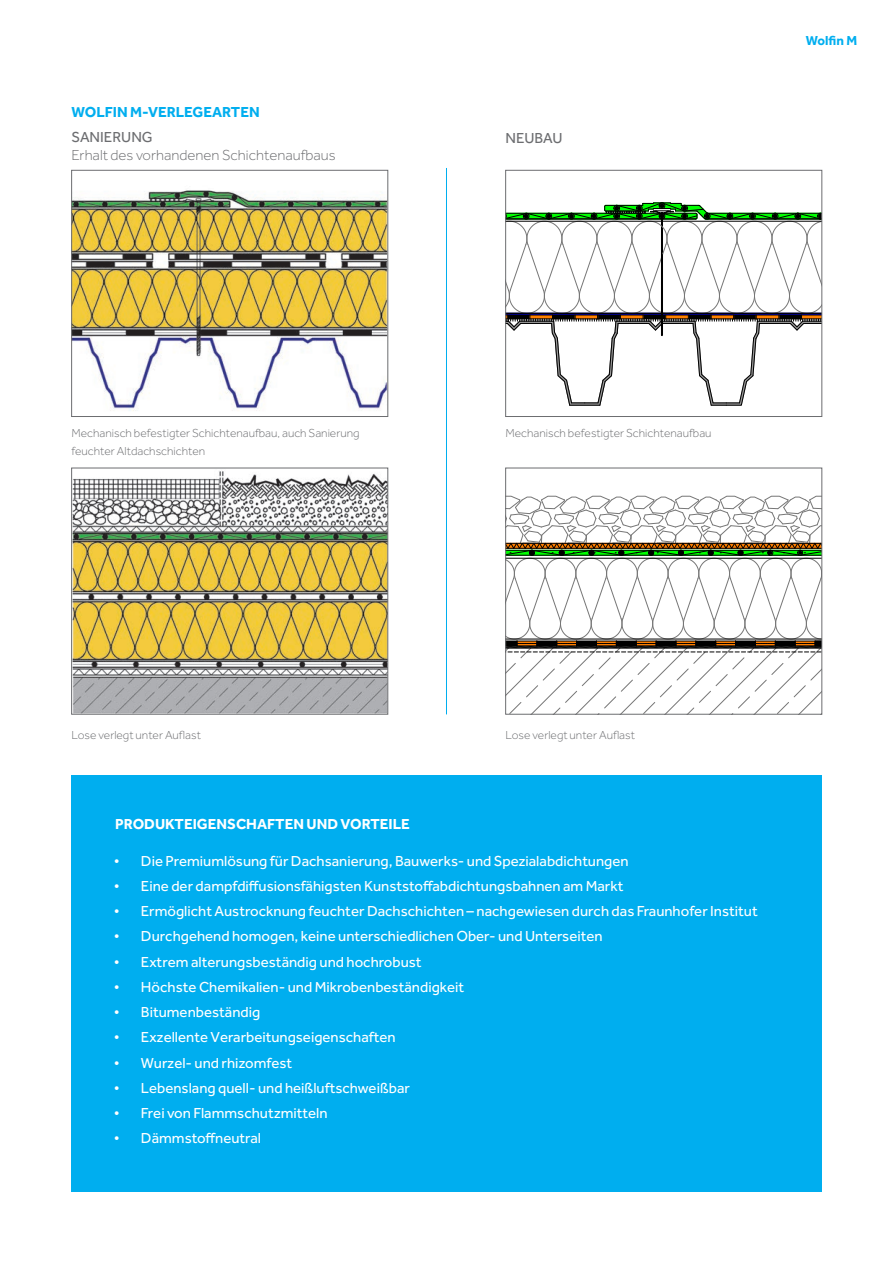
<style>
.page{position:relative;width:893px;height:1263px;background:#fff}
.page>*{position:absolute;margin:0;border:0;box-sizing:border-box;transform-origin:0 0}
.t1{font:15px "Effra";color:#fff}
.Body_copy_Effra_10_1{font:300 15px/18px "Effra";color:#6c6d70}
.Body_copy_Effra_10_1-2{font:700 15px "Effra";color:#fff}
.Body_copy_Effra_10_1-3{font:700 15px "Effra";color:#00aeef}
.Body_copy_Effra_10_1-4{font:15px "Effra";color:#6c6d70}
.t2{font:700 13.5px "Effra";color:#00aeef}
.Body_copy_Effra_10_1-5{font:300 12px/18px "Effra";color:#6c6d70}
.s1{font-weight:400}
</style>
<div class="page">
<div style="left:71px;top:775px;width:750px;height:416px;background:#00aeef"></div>
<img style="left:73px;top:190px;width:313px;height:221px">
<div style="left:71px;top:170px;width:317px;height:247px;border:1px solid #6c6d70"></div>
<hr style="left:446px;top:168px;width:1px;height:546px;background:#00aeef">
<svg style="left:507px;top:202px;width:313px;height:204px"></svg>
<div style="left:505px;top:170px;width:317px;height:247px;border:1px solid #6c6d70"></div>
<img style="left:73px;top:471px;width:313px;height:241px">
<div style="left:71px;top:468px;width:317px;height:246px;border:1px solid #6c6d70"></div>
<svg style="left:507px;top:496px;width:316px;height:218px"></svg>
<hr style="left:506px;top:543px;width:316px;height:1px;background:#000">
<div style="left:505px;top:468px;width:317px;height:246px;border:1px solid #6c6d70"></div>
<p class="Body_copy_Effra_10_1-3" style="left:71px;top:103px;width:190px">WOLFIN M-VERLEGEARTEN</p>
<p class="Body_copy_Effra_10_1" style="left:71px;top:128px;width:266px"><span class="s1">SANIERUNG<br></span>Erhalt des vorhandenen Schichtenaufbaus</p>
<p class="Body_copy_Effra_10_1-5" style="left:71px;top:424px;width:290px">Mechanisch befestigter Schichtenaufbau, auch Sanierung feuchter Altdachschichten</p>
<p class="Body_copy_Effra_10_1-4" style="left:505px;top:129px;width:59px">NEUBAU</p>
<p class="t2" style="left:806px;top:32px;width:53px">Wolfin M</p>
<p class="Body_copy_Effra_10_1-5" style="left:505px;top:424px;width:208px">Mechanisch befestigter Schichtenaufbau</p>
<p class="Body_copy_Effra_10_1-5" style="left:71px;top:726px;width:131px">Lose verlegt unter Auflast</p>
<p class="Body_copy_Effra_10_1-5" style="left:505px;top:726px;width:131px">Lose verlegt unter Auflast</p>
<p class="Body_copy_Effra_10_1-2" style="left:115px;top:814px;width:296px">PRODUKTEIGENSCHAFTEN UND VORTEILE</p>
<p class="t1" style="left:114px;top:852px;width:516px">• Die Premiumlösung für Dachsanierung, Bauwerks- und Spezialabdichtungen</p>
<p class="t1" style="left:114px;top:877px;width:511px">• Eine der dampfdiffusionsfähigsten Kunststoffabdichtungsbahnen am Markt</p>
<p class="t1" style="left:114px;top:902px;width:645px">• Ermöglicht Austrocknung feuchter Dachschichten – nachgewiesen durch das Fraunhofer Institut</p>
<p class="t1" style="left:114px;top:927px;width:490px">• Durchgehend homogen, keine unterschiedlichen Ober- und Unterseiten</p>
<p class="t1" style="left:114px;top:953px;width:309px">• Extrem alterungsbeständig und hochrobust</p>
<p class="t1" style="left:114px;top:978px;width:352px">• Höchste Chemikalien- und Mikrobenbeständigkeit</p>
<p class="t1" style="left:114px;top:1003px;width:148px">• Bitumenbeständig</p>
<p class="t1" style="left:114px;top:1028px;width:283px">• Exzellente Verarbeitungseigenschaften</p>
<p class="t1" style="left:114px;top:1054px;width:180px">• Wurzel- und rhizomfest</p>
<p class="t1" style="left:114px;top:1079px;width:297px">• Lebenslang quell- und heißluftschweißbar</p>
<p class="t1" style="left:114px;top:1104px;width:215px">• Frei von Flammschutzmitteln</p>
<p class="t1" style="left:114px;top:1129px;width:149px">• Dämmstoffneutral</p>
</div>
